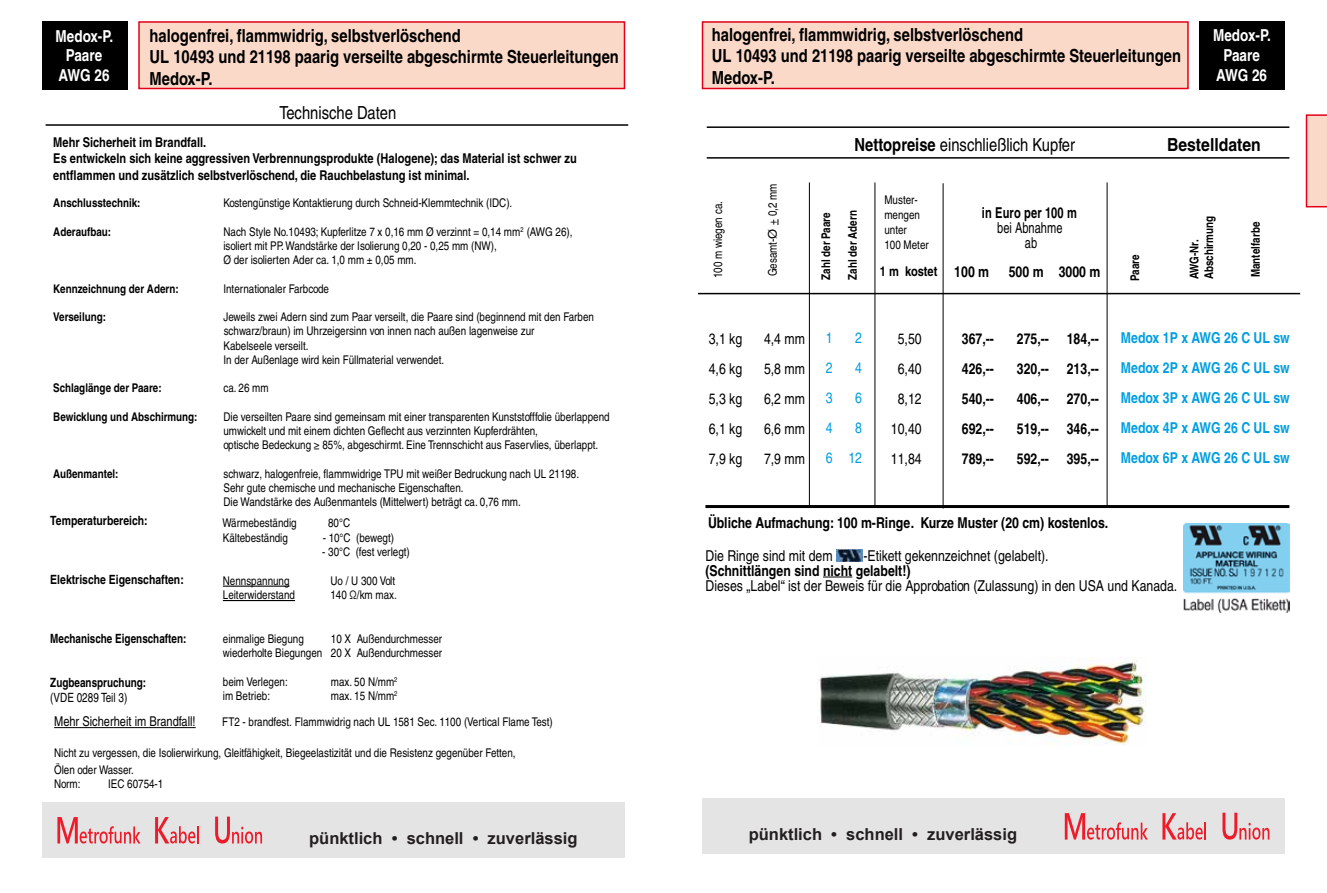
<style>
.page{position:relative;width:1327px;height:893px;background:#fff}
.page>*{position:absolute;margin:0;border:0;box-sizing:border-box;transform-origin:0 0}
.t1{font:700 condensed 18px/21.6px "Helvetica LT Pro";color:#000}
.t2{font:condensed 18px "Helvetica LT Pro";color:#000}
.t3{font:700 condensed 18px "Helvetica LT Pro";color:#000;scale:1.07 1}
.t4{font:700 16.5px "Arial";color:#231f20}
.t5{font:700 condensed 16.5px/19.8px "Helvetica LT Pro";color:#fff;text-align:center}
.t6{font:condensed 15px/30px "Helvetica LT Pro";color:#000;text-align:justify}
.t7{font:700 condensed 15px/30px "Helvetica LT Pro";color:#000;text-align:justify}
.t8{font:700 condensed 15px/30px "Helvetica LT Pro";color:#009ee0;text-align:justify}
.t9{font:700 condensed 15px "Helvetica LT Pro";color:#000;scale:.9 1}
.t10{font:condensed 15px/15px "Helvetica LT Pro";color:#000;text-align:center;scale:.9 1}
.t11{font:condensed 15px/30px "Helvetica LT Pro";color:#009ee0;text-align:justify}
.t12{font:700 condensed 13.5px/16.5px "Helvetica LT Pro";color:#000}
.t13{font:condensed 13.5px "Helvetica LT Pro";color:#000}
.t14{font:700 condensed 12.75px "Helvetica LT Pro";color:#000}
.t15{font:700 condensed 12.75px "Helvetica LT Pro";color:#000;scale:.95 1}
.t16{font:condensed 12.75px "Helvetica LT Pro";color:#000;scale:.95 1}
.t17{font:condensed 12px/14.2px "Helvetica LT Pro";color:#000}
.t18{font:700 condensed 12px/14.4px "Helvetica LT Pro";color:#000}
.s1{font-weight:700}
</style>
<div class="page">
<div style="left:43px;top:21px;width:85px;height:68px;background:#000"></div>
<div style="left:138px;top:21px;width:487px;height:68px;background:#fbd9c9;border:2px solid #e2001a"></div>
<div style="left:43px;top:802px;width:582px;height:55px;background:#e5e4e4"></div>
<svg style="left:57px;top:817px;width:83px;height:26px"></svg>
<svg style="left:155px;top:817px;width:44px;height:26px"></svg>
<svg style="left:215px;top:817px;width:47px;height:26px"></svg>
<div style="left:1199px;top:21px;width:85px;height:68px;background:#000"></div>
<svg style="left:1305px;top:114px;width:22px;height:93px;background:#f8c6ba"></svg>
<div style="left:702px;top:21px;width:486px;height:68px;background:#fbd9c9;border:2px solid #e2001a"></div>
<div style="left:702px;top:798px;width:582px;height:56px;background:#e5e4e4"></div>
<svg style="left:1064px;top:813px;width:84px;height:27px"></svg>
<svg style="left:1162px;top:813px;width:44px;height:27px"></svg>
<svg style="left:1222px;top:813px;width:47px;height:27px"></svg>
<hr style="left:707px;top:157px;width:582px;height:2px;background:#000">
<hr style="left:707px;top:126px;width:582px;height:2px;background:#000">
<img style="left:837px;top:549px;width:25px;height:13px">
<hr style="left:705px;top:505px;width:584px;height:3px;background:#000">
<hr style="left:46px;top:124px;width:582px;height:2px;background:#000">
<hr style="left:54px;top:727px;width:142px;height:1px;background:#000">
<img style="left:1183px;top:523px;width:106px;height:89px">
<hr style="left:223px;top:586px;width:66px;height:1px;background:#000">
<hr style="left:223px;top:600px;width:72px;height:1px;background:#000">
<svg style="left:823px;top:577px;width:29px;height:1px"></svg>
<hr style="left:698px;top:293px;width:602px;height:1px;background:#000">
<hr style="left:874px;top:182px;width:1px;height:326px;background:#000">
<hr style="left:1106px;top:182px;width:1px;height:326px;background:#000">
<hr style="left:942px;top:183px;width:1px;height:326px;background:#000">
<hr style="left:809px;top:182px;width:1px;height:326px;background:#000">
<img style="left:818px;top:658px;width:328px;height:87px">
<h1 class="t1" style="left:712px;top:24px;width:471px">halogenfrei, flammwidrig, selbstverlöschend<br>UL 10493 und 21198 paarig verseilte abgeschirmte Steuerleitungen<br>Medox-P.</h1>
<h1 class="t1" style="left:150px;top:25px;width:471px">halogenfrei, flammwidrig, selbstverlöschend<br>UL 10493 und 21198 paarig verseilte abgeschirmte Steuerleitungen<br>Medox-P.</h1>
<h1 class="t2" style="left:279px;top:102px;width:118px">Technische Daten</h1>
<h2 class="t5" style="left:56px;top:26px;width:59px">Medox-P.<br>Paare<br>AWG 26</h2>
<h2 class="t5" style="left:1213px;top:25px;width:59px">Medox-P.<br>Paare<br>AWG 26</h2>
<p class="t12" style="left:53px;top:134px;width:525px">Mehr Sicherheit im Brandfall.<br>Es entwickeln sich keine aggressiven Verbrennungsprodukte (Halogene); das Material ist schwer zu entflammen und zusätzlich selbstverlöschend, die Rauchbelastung ist minimal.</p>
<p class="t18" style="left:53px;top:196px;width:89px">Anschlusstechnik:</p>
<p class="t17" style="left:223px;top:196px;width:290px">Kostengünstige Kontaktierung durch Schneid-Klemmtechnik (IDC).</p>
<p class="t18" style="left:53px;top:224px;width:59px">Aderaufbau:</p>
<p class="t17" style="left:223px;top:224px;width:351px">Nach Style No.10493; Kupferlitze 7 x 0,16 mm Ø verzinnt = 0,14 mm<sup>2</sup> (AWG 26), isoliert mit PP. Wandstärke der Isolierung 0,20 - 0,25 mm (NW),<br>Ø der isolierten Ader ca. 1,0 mm ± 0,05 mm.</p>
<p class="t18" style="left:53px;top:281px;width:127px">Kennzeichnung der Adern:</p>
<p class="t17" style="left:223px;top:281px;width:107px">Internationaler Farbcode</p>
<p class="t18" style="left:53px;top:310px;width:54px">Verseilung:</p>
<p class="t17" style="left:223px;top:310px;width:372px">Jeweils zwei Adern sind zum Paar verseilt, die Paare sind (beginnend mit den Farben schwarz/braun) im Uhrzeigersinn von innen nach außen lagenweise zur<br>Kabelseele verseilt.<br>In der Außenlage wird kein Füllmaterial verwendet.</p>
<p class="t18" style="left:53px;top:381px;width:110px">Schlaglänge der Paare:</p>
<p class="t17" style="left:223px;top:381px;width:47px">ca. 26 mm</p>
<p class="t18" style="left:53px;top:409px;width:146px">Bewicklung und Abschirmung:</p>
<p class="t17" style="left:223px;top:409px;width:388px">Die verseilten Paare sind gemeinsam mit einer transparenten Kunststofffolie überlappend umwickelt und mit einem dichten Geflecht aus verzinnten Kupferdrähten,<br>optische Bedeckung ≥ 85%, abgeschirmt. Eine Trennschicht aus Faservlies, überlappt.</p>
<p class="t18" style="left:53px;top:466px;width:67px">Außenmantel:</p>
<p class="t17" style="left:223px;top:466px;width:357px">schwarz, halogenfreie, flammwidrige TPU mit weißer Bedruckung nach UL 21198.<br>Sehr gute chemische und mechanische Eigenschaften.<br>Die Wandstärke des Außenmantels (Mittelwert) beträgt ca. 0,76 mm.</p>
<p class="t14" style="left:50px;top:513px;width:99px">Temperaturbereich:</p>
<p class="t17" style="left:222px;top:516px;width:76px">Wärmebeständig</p>
<p class="t17" style="left:328px;top:516px;width:23px">80°C</p>
<p class="t17" style="left:223px;top:530px;width:67px">Kältebeständig</p>
<p class="t17" style="left:323px;top:530px;width:73px">- 10°C (bewegt)</p>
<p class="t17" style="left:322px;top:545px;width:89px">- 30°C (fest verlegt)</p>
<p class="t17" style="left:223px;top:574px;width:68px">Nennspannung</p>
<p class="t17" style="left:330px;top:574px;width:66px">Uo / U 300 Volt</p>
<p class="t17" style="left:223px;top:588px;width:74px">Leiterwiderstand</p>
<p class="t17" style="left:330px;top:588px;width:68px">140 Ω/km max.</p>
<p class="t17" style="left:223px;top:631px;width:82px">einmalige Biegung</p>
<p class="t14" style="left:50px;top:572px;width:135px">Elektrische Eigenschaften:</p>
<p class="t15" style="left:50px;top:631px;width:145px">Mechanische Eigenschaften:</p>
<p class="t15" style="left:50px;top:675px;width:102px">Zugbeanspruchung:</p>
<p class="t16" style="left:50px;top:689px;width:83px">(VDE 0289 Teil 3)</p>
<p class="t17" style="left:223px;top:631px;width:221px;text-align:right">10 X Außendurchmesser<br>wiederholte Biegungen 20 X Außendurchmesser</p>
<p class="t17" style="left:223px;top:674px;width:66px">beim Verlegen:</p>
<p class="t17" style="left:331px;top:674px;width:68px">max. 50 N/mm<sup>2</sup></p>
<p class="t17" style="left:223px;top:689px;width:49px">im Betrieb:</p>
<p class="t17" style="left:331px;top:689px;width:68px">max. 15 N/mm<sup>2</sup></p>
<p class="t13" style="left:54px;top:713px;width:143px">Mehr Sicherheit im Brandfall!</p>
<p class="t17" style="left:222px;top:715px;width:332px">FT2 - brandfest. Flammwidrig nach UL 1581 Sec. 1100 (Vertical Flame Test)</p>
<p class="t17" style="left:54px;top:745px;width:463px;line-height:16.5px">Nicht zu vergessen, die Isolierwirkung, Gleitfähigkeit, Biegeelastizität und die Resistenz gegenüber Fetten,<br>Ölen oder Wasser.</p>
<p class="t17" style="left:54px;top:777px;width:28px">Norm:</p>
<p class="t17" style="left:108px;top:777px;width:57px">IEC 60754-1</p>
<p class="t17" style="left:710px;top:278px;width:79px;rotate:-90deg">100 m wiegen ca.</p>
<p class="t17" style="left:765px;top:276px;width:94px;rotate:-90deg">Gesamt-Ø + 0,2 mm</p>
<p class="t18" style="left:818px;top:280px;width:69px;rotate:-90deg">Zahl der Paare</p>
<h1 class="t2" style="left:854px;top:134px;width:222px"><span class="s1">Nettopreise</span> einschließlich Kupfer</h1>
<h1 class="t3" style="left:1167px;top:134px;width:89px">Bestelldaten</h1>
<p class="t17" style="left:884px;top:192px;width:46px;line-height:15px">Muster&shy;mengen unter<br>100 Meter</p>
<p class="t9" style="left:982px;top:203px;width:107px">in Euro per 100 m</p>
<p class="t10" style="left:997px;top:220px;width:74px">bei Abnahme ab</p>
<p class="t18" style="left:845px;top:280px;width:71px;rotate:-90deg">Zahl der Adern</p>
<p class="t18" style="left:1187px;top:279px;width:65px;rotate:-90deg">AWG-Nr.<br>Abschirmung</p>
<p class="t18" style="left:1248px;top:277px;width:57px;rotate:-90deg">Mantelfarbe</p>
<p class="t18" style="left:1128px;top:281px;width:28px;rotate:-90deg">Paare</p>
<p class="t7" style="left:1058px;top:257px;width:43px">3000 m</p>
<p class="t12" style="left:880px;top:263px;width:59px">1 m kostet</p>
<p class="t7" style="left:954px;top:257px;width:36px">100 m</p>
<p class="t7" style="left:1009px;top:257px;width:36px">500 m</p>
<p class="t11" style="left:826px;top:322px;width:8px">1<br>2<br>3<br>4<br>6</p>
<p class="t8" style="left:1121px;top:323px;width:170px">Medox 1P x AWG 26 C UL sw Medox 2P x AWG 26 C UL sw Medox 3P x AWG 26 C UL sw Medox 4P x AWG 26 C UL sw Medox 6P x AWG 26 C UL sw</p>
<p class="t11" style="left:848px;top:322px;width:15px;text-align:center">2<br>4<br>6<br>8<br>12</p>
<p class="t6" style="left:709px;top:323px;width:35px">3,1 kg 4,6 kg 5,3 kg 6,1 kg 7,9 kg</p>
<p class="t6" style="left:891px;top:323px;width:32px;text-align:center">5,50<br>6,40<br>8,12<br>10,40<br>11,84</p>
<p class="t7" style="left:962px;top:324px;width:34px">367,-- 426,-- 540,-- 692,-- 789,--</p>
<p class="t7" style="left:1017px;top:324px;width:34px">275,-- 320,-- 406,-- 519,-- 592,--</p>
<p class="t7" style="left:1066px;top:324px;width:34px">184,-- 213,-- 270,-- 346,-- 395,--</p>
<p class="t6" style="left:764px;top:323px;width:43px">4,4 mm 5,8 mm 6,2 mm 6,6 mm 7,9 mm</p>
<p class="t7" style="left:708px;top:508px;width:402px">Übliche Aufmachung: 100 m-Ringe. Kurze Muster (20 cm) kostenlos.</p>
<p class="t6" style="left:705px;top:540px;width:129px">Die Ringe sind mit dem</p>
<p class="t6" style="left:863px;top:540px;width:187px">-Etikett gekennzeichnet (gelabelt).</p>
<p class="t7" style="left:705px;top:555px;width:207px">(Schnittlängen sind nicht gelabelt!)</p>
<p class="t6" style="left:705px;top:570px;width:473px">Dieses „Label“ ist der Beweis für die Approbation (Zulassung) in den USA und Kanada.</p>
<h2 class="t4" style="left:309px;top:826px;width:270px">pünktlich • schnell • zuverlässig</h2>
<h2 class="t4" style="left:749px;top:822px;width:270px">pünktlich • schnell • zuverlässig</h2>
</div>
